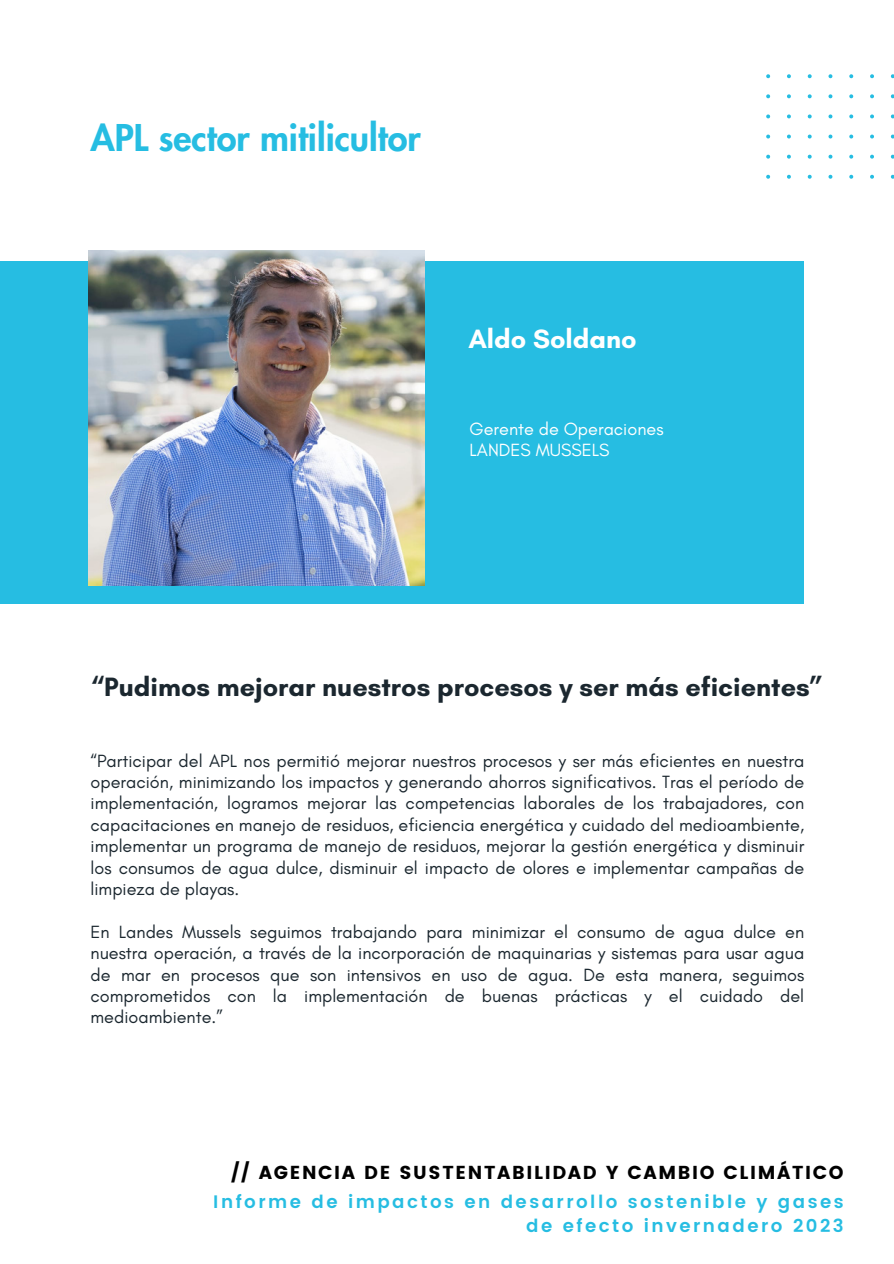
<style>
.page{position:relative;width:894px;height:1264px;background:#fff}
.page>*{position:absolute;margin:0;border:0;box-sizing:border-box;transform-origin:0 0}
.t1{font:800 36px "Futura LT Pro";color:#26bde2}
.t2{font:700 27px "Glacial Indifference";color:#1b272f}
.t3{font:700 27px "Glacial Indifference";color:#fff}
.t4{font:18.75px "Poppins";letter-spacing:.09em;color:#000}
.t5{font:18px/21.3px "Glacial Indifference";color:#1b272f;text-align:justify}
.t6{font:600 18px/23.9px "Poppins";letter-spacing:.135em;color:#26bde2;text-align:right}
.t7{font:18px "Glacial Indifference";color:#fff}
</style>
<div class="page">
<div style="left:0;top:261px;width:803px;height:342px;background:#26bde2"></div>
<img style="left:88px;top:250px;width:336px;height:335px">
<svg style="left:766px;top:74px;width:127px;height:105px"></svg>
<h3 class="t1" style="left:90px;top:121px;width:331px">APL sector mitilicultor</h3>
<h2 class="t3" style="left:468px;top:323px;width:170px">Aldo Soldano</h2>
<p class="t7" style="left:469px;top:418px;width:195px">Gerente de Operaciones</p>
<p class="t7" style="left:469px;top:439px;width:141px">LANDES MUSSELS</p>
<p class="t2" style="left:90px;top:670px;width:734px">“Pudimos mejorar nuestros procesos y ser más eficientes”</p>
<h2 class="t5" style="left:90px;top:749px;width:715px">“Participar del APL nos permitió mejorar nuestros procesos y ser más eficientes en nuestra operación, minimizando los impactos y generando ahorros significativos. Tras el período de implementación, logramos mejorar las competencias laborales de los trabajadores, con capacitaciones en manejo de residuos, eficiencia energética y cuidado del medioambiente, implementar un programa de manejo de residuos, mejorar la gestión energética y disminuir los consumos de agua dulce, disminuir el impacto de olores e implementar campañas de limpieza de playas.</h2>
<p class="t5" style="left:90px;top:920px;width:715px">En Landes Mussels seguimos trabajando para minimizar el consumo de agua dulce en nuestra operación, a través de la incorporación de maquinarias y sistemas para usar agua de mar en procesos que son intensivos en uso de agua. De esta manera, seguimos comprometidos con la implementación de buenas prácticas y el cuidado del medioambiente.”</p>
<p class="t4" style="left:231px;top:1161px;width:614px">// AGENCIA DE SUSTENTABILIDAD Y CAMBIO CLIMÁTICO</p>
<h1 class="t6" style="left:213px;top:1190px;width:631px">Informe de impactos en desarrollo sostenible y gases de efecto invernadero 2023</h1>
</div>
